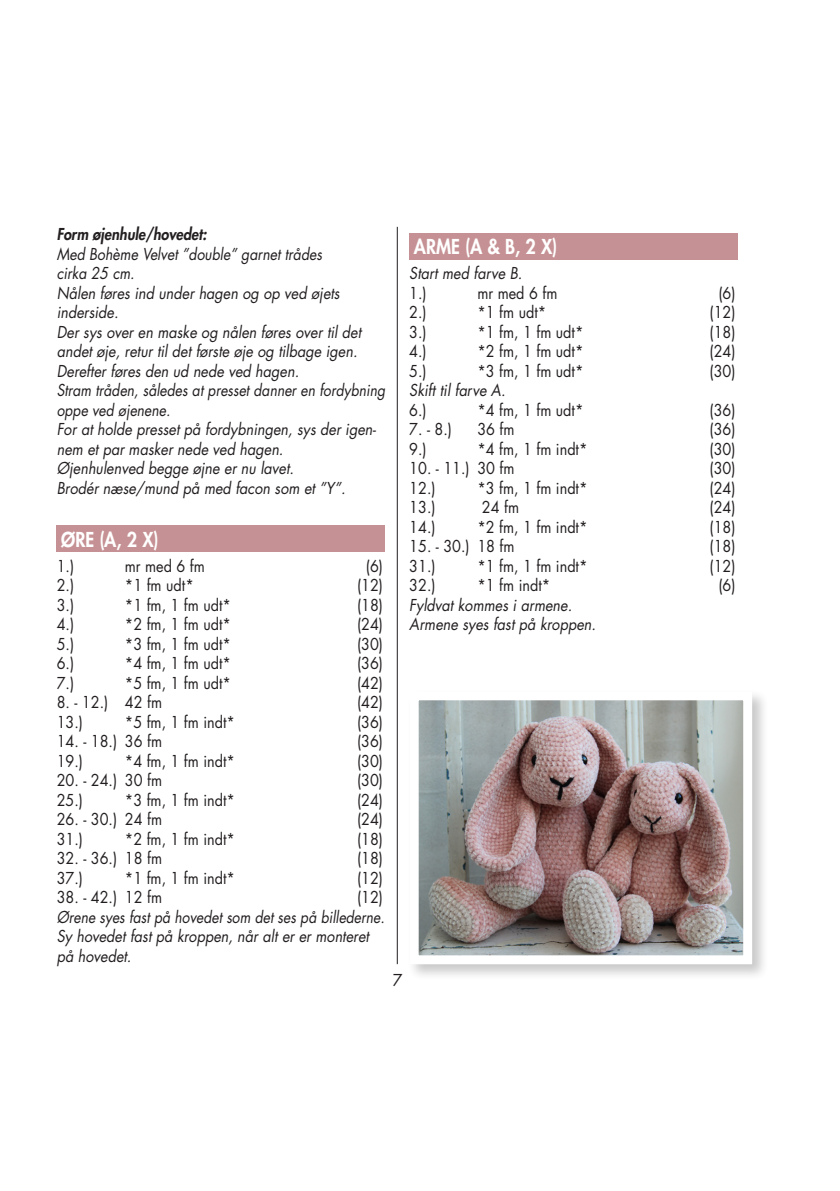
<style>
.page{position:relative;width:840px;height:1191px;background:#fff}
.page>*{position:absolute;margin:0;border:0;box-sizing:border-box;transform-origin:0 0}
.t1{font:800 20px "Futura Std";color:#fff;scale:.9 1}
.t2{font:16px "Futura Std";color:#231f20;scale:.9 1}
.t3{font:italic 16px/19.6px "Futura Std";color:#231f20;scale:.9 1}
.t4{font:italic 16px/19.6px "Futura Std";color:#231f20;scale:.87 1}
.t5{font:italic 16px/19.6px "Futura Std";color:#231f20;scale:.88 1}
.t6{font:italic 800 16px "Futura Std";color:#231f20;scale:.9 1}
.t7{font:16px "Futura Std";color:#231f20}
</style>
<div class="page">
<hr style="left:397px;top:227px;width:1px;height:737px;background:#231f20">
<div style="left:57px;top:525px;width:327px;height:27px;background:#c69194"></div>
<div style="left:409px;top:233px;width:328px;height:26px;background:#c69194"></div>
<div style="left:407px;top:689px;width:361px;height:291px;background:#231f20;opacity:.24"></div>
<img style="left:419px;top:701px;width:322px;height:253px">
<div style="left:409px;top:691px;width:342px;height:273px;border:9px solid #fff"></div>
<p class="t6" style="left:57px;top:224px;width:168px">Form øjenhule/hovedet:</p>
<p class="t5" style="left:57px;top:244px;width:303px">Med Bohème Velvet ”double” garnet trådes cirka 25 cm.</p>
<p class="t3" style="left:57px;top:283px;width:316px">Nålen føres ind under hagen og op ved øjets inderside.</p>
<p class="t3" style="left:57px;top:322px;width:339px">Der sys over en maske og nålen føres over til det andet øje, retur til det første øje og tilbage igen.<br>Derefter føres den ud nede ved hagen.</p>
<p class="t4" style="left:57px;top:380px;width:379px">Stram tråden, således at presset danner en fordybning oppe ved øjenene.</p>
<p class="t3" style="left:57px;top:419px;width:356px">For at holde presset på fordybningen, sys der igen&shy;nem et par masker nede ved hagen.</p>
<p class="t3" style="left:57px;top:458px;width:265px">Øjenhulenved begge øjne er nu lavet.</p>
<p class="t3" style="left:57px;top:478px;width:322px">Brodér næse/mund på med facon som et ”Y”.</p>
<p class="t1" style="left:61px;top:526px;width:110px">ØRE (A, 2 X)</p>
<p class="t2" style="left:57px;top:555px;width:21px">1.)</p>
<p class="t2" style="left:125px;top:555px;width:90px">mr med 6 fm</p>
<p class="t2" style="left:366px;top:555px;width:21px">(6)</p>
<p class="t2" style="left:57px;top:575px;width:21px">2.)</p>
<p class="t2" style="left:125px;top:575px;width:78px">*1 fm udt*</p>
<p class="t2" style="left:357px;top:575px;width:30px">(12)</p>
<p class="t2" style="left:57px;top:594px;width:21px">3.)</p>
<p class="t2" style="left:125px;top:594px;width:119px">*1 fm, 1 fm udt*</p>
<p class="t2" style="left:357px;top:594px;width:30px">(18)</p>
<p class="t2" style="left:57px;top:614px;width:21px">4.)</p>
<p class="t2" style="left:125px;top:614px;width:119px">*2 fm, 1 fm udt*</p>
<p class="t2" style="left:357px;top:614px;width:30px">(24)</p>
<p class="t2" style="left:57px;top:633px;width:21px">5.)</p>
<p class="t2" style="left:125px;top:633px;width:119px">*3 fm, 1 fm udt*</p>
<p class="t2" style="left:357px;top:633px;width:30px">(30)</p>
<p class="t2" style="left:57px;top:653px;width:21px">6.)</p>
<p class="t2" style="left:125px;top:653px;width:119px">*4 fm, 1 fm udt*</p>
<p class="t2" style="left:357px;top:653px;width:30px">(36)</p>
<p class="t2" style="left:57px;top:672px;width:21px">7.)</p>
<p class="t2" style="left:125px;top:672px;width:119px">*5 fm, 1 fm udt*</p>
<p class="t2" style="left:357px;top:672px;width:30px">(42)</p>
<p class="t2" style="left:57px;top:692px;width:118px">8. - 12.) 42 fm</p>
<p class="t2" style="left:357px;top:692px;width:30px">(42)</p>
<p class="t2" style="left:57px;top:711px;width:31px">13.)</p>
<p class="t2" style="left:125px;top:711px;width:124px">*5 fm, 1 fm indt*</p>
<p class="t2" style="left:357px;top:711px;width:30px">(36)</p>
<p class="t2" style="left:57px;top:731px;width:118px">14. - 18.) 36 fm</p>
<p class="t2" style="left:357px;top:731px;width:30px">(36)</p>
<p class="t2" style="left:57px;top:750px;width:31px">19.)</p>
<p class="t2" style="left:125px;top:750px;width:124px">*4 fm, 1 fm indt*</p>
<p class="t2" style="left:357px;top:750px;width:30px">(30)</p>
<p class="t2" style="left:57px;top:770px;width:118px">20. - 24.) 30 fm</p>
<p class="t2" style="left:357px;top:770px;width:30px">(30)</p>
<p class="t2" style="left:57px;top:789px;width:31px">25.)</p>
<p class="t2" style="left:125px;top:789px;width:124px">*3 fm, 1 fm indt*</p>
<p class="t2" style="left:357px;top:789px;width:30px">(24)</p>
<p class="t2" style="left:57px;top:809px;width:118px">26. - 30.) 24 fm</p>
<p class="t2" style="left:357px;top:809px;width:30px">(24)</p>
<p class="t2" style="left:57px;top:828px;width:31px">31.)</p>
<p class="t2" style="left:125px;top:828px;width:124px">*2 fm, 1 fm indt*</p>
<p class="t2" style="left:357px;top:828px;width:30px">(18)</p>
<p class="t2" style="left:57px;top:848px;width:118px">32. - 36.) 18 fm</p>
<p class="t2" style="left:357px;top:848px;width:30px">(18)</p>
<p class="t2" style="left:57px;top:867px;width:31px">37.)</p>
<p class="t2" style="left:125px;top:867px;width:124px">*1 fm, 1 fm indt*</p>
<p class="t2" style="left:357px;top:867px;width:30px">(12)</p>
<p class="t2" style="left:57px;top:887px;width:118px">38. - 42.) 12 fm</p>
<p class="t2" style="left:357px;top:887px;width:30px">(12)</p>
<p class="t4" style="left:57px;top:907px;width:378px">Ørene syes fast på hovedet som det ses på billederne.</p>
<p class="t3" style="left:57px;top:926px;width:348px">Sy hovedet fast på kroppen, når alt er er monteret på hovedet.</p>
<p class="t1" style="left:413px;top:234px;width:161px">ARME (A &amp; B, 2 X)</p>
<p class="t3" style="left:409px;top:263px;width:127px">Start med farve B.</p>
<p class="t2" style="left:409px;top:282px;width:21px">1.)</p>
<p class="t2" style="left:477px;top:282px;width:90px">mr med 6 fm</p>
<p class="t2" style="left:718px;top:282px;width:21px">(6)</p>
<p class="t2" style="left:409px;top:302px;width:21px">2.)</p>
<p class="t2" style="left:477px;top:302px;width:78px">*1 fm udt*</p>
<p class="t2" style="left:709px;top:302px;width:30px">(12)</p>
<p class="t2" style="left:409px;top:321px;width:21px">3.)</p>
<p class="t2" style="left:477px;top:321px;width:119px">*1 fm, 1 fm udt*</p>
<p class="t2" style="left:709px;top:321px;width:30px">(18)</p>
<p class="t2" style="left:409px;top:341px;width:21px">4.)</p>
<p class="t2" style="left:477px;top:341px;width:119px">*2 fm, 1 fm udt*</p>
<p class="t2" style="left:709px;top:341px;width:30px">(24)</p>
<p class="t2" style="left:409px;top:360px;width:21px">5.)</p>
<p class="t2" style="left:477px;top:360px;width:119px">*3 fm, 1 fm udt*</p>
<p class="t2" style="left:709px;top:360px;width:30px">(30)</p>
<p class="t3" style="left:409px;top:380px;width:108px">Skift til farve A.</p>
<p class="t2" style="left:409px;top:399px;width:21px">6.)</p>
<p class="t2" style="left:477px;top:399px;width:119px">*4 fm, 1 fm udt*</p>
<p class="t2" style="left:709px;top:399px;width:30px">(36)</p>
<p class="t2" style="left:409px;top:419px;width:49px">7. - 8.)</p>
<p class="t2" style="left:477px;top:419px;width:43px">36 fm</p>
<p class="t2" style="left:709px;top:419px;width:30px">(36)</p>
<p class="t2" style="left:409px;top:438px;width:21px">9.)</p>
<p class="t2" style="left:477px;top:438px;width:124px">*4 fm, 1 fm indt*</p>
<p class="t2" style="left:709px;top:438px;width:30px">(30)</p>
<p class="t2" style="left:409px;top:458px;width:118px">10. - 11.) 30 fm</p>
<p class="t2" style="left:709px;top:458px;width:30px">(30)</p>
<p class="t2" style="left:409px;top:477px;width:31px">12.)</p>
<p class="t2" style="left:477px;top:477px;width:124px">*3 fm, 1 fm indt*</p>
<p class="t2" style="left:709px;top:477px;width:30px">(24)</p>
<p class="t2" style="left:409px;top:497px;width:31px">13.)</p>
<p class="t2" style="left:481px;top:497px;width:43px">24 fm</p>
<p class="t2" style="left:709px;top:497px;width:30px">(24)</p>
<p class="t2" style="left:409px;top:516px;width:31px">14.)</p>
<p class="t2" style="left:477px;top:516px;width:124px">*2 fm, 1 fm indt*</p>
<p class="t2" style="left:709px;top:516px;width:30px">(18)</p>
<p class="t2" style="left:409px;top:536px;width:118px">15. - 30.) 18 fm</p>
<p class="t2" style="left:709px;top:536px;width:30px">(18)</p>
<p class="t2" style="left:409px;top:555px;width:31px">31.)</p>
<p class="t2" style="left:477px;top:555px;width:124px">*1 fm, 1 fm indt*</p>
<p class="t2" style="left:709px;top:555px;width:30px">(12)</p>
<p class="t2" style="left:409px;top:575px;width:31px">32.)</p>
<p class="t2" style="left:477px;top:575px;width:83px">*1 fm indt*</p>
<p class="t2" style="left:718px;top:575px;width:21px">(6)</p>
<p class="t3" style="left:409px;top:595px;width:182px">Fyldvat kommes i armene.</p>
<p class="t3" style="left:409px;top:614px;width:209px">Armene syes fast på kroppen.</p>
<p class="t7" style="left:392px;top:969px;width:11px">7</p>
</div>
